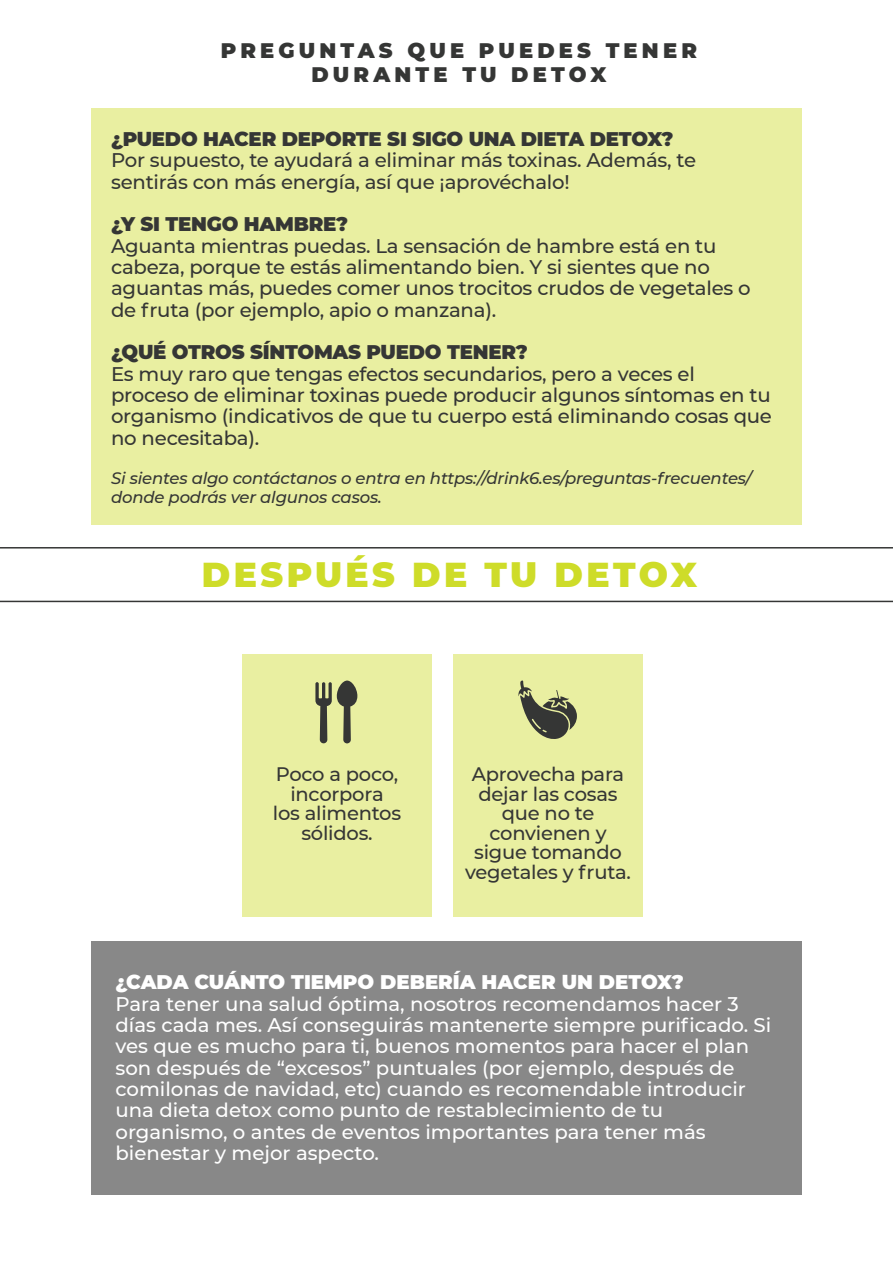
<style>
.page{position:relative;width:893px;height:1263px;background:#fff}
.page>*{position:absolute;margin:0;border:0;box-sizing:border-box;transform-origin:0 0}
.t1{font:900 34.5px "Montserrat";letter-spacing:.1em;color:#cedc29}
.t2{font:900 21px/24px "Montserrat";letter-spacing:.2em;color:#353635;text-align:center}
.t3{font:500 19.65px/21.3px "Montserrat";letter-spacing:-.01em;color:#353635}
.t4{font:500 19.65px/21.3px "Montserrat";color:#fff}
.t5{font:900 19.65px "Montserrat";letter-spacing:-.01em;color:#353635}
.t6{font:900 19.65px "Montserrat";color:#fff}
.t7{font:500 19.5px/19.5px "Montserrat";letter-spacing:-.01em;color:#353635;text-align:center}
.t8{font:italic 500 16.5px/19.5px "Montserrat";letter-spacing:-.01em;color:#353635}
</style>
<div class="page">
<div style="left:91px;top:941px;width:711px;height:253px;background:#888"></div>
<div style="left:91px;top:109px;width:711px;height:416px;background:#e9efa1"></div>
<svg style="left:0;top:547px;width:893px;height:55px"></svg>
<div style="left:242px;top:654px;width:189px;height:263px;background:#e9efa1"></div>
<div style="left:453px;top:654px;width:190px;height:263px;background:#e9efa1"></div>
<svg style="left:315px;top:680px;width:42px;height:63px"></svg>
<svg style="left:518px;top:680px;width:59px;height:59px"></svg>
<p class="t2" style="left:221px;top:37px;width:478px">PREGUNTAS QUE PUEDES TENER<br>DURANTE TU DETOX</p>
<p class="t5" style="left:111px;top:124px;width:564px">¿PUEDO HACER DEPORTE SI SIGO UNA DIETA DETOX?</p>
<p class="t3" style="left:111px;top:149px;width:587px">Por supuesto, te ayudará a eliminar más toxinas. Además, te sentirás con más energía, así que ¡aprovéchalo!</p>
<p class="t5" style="left:111px;top:210px;width:239px">¿Y SI TENGO HAMBRE?</p>
<p class="t3" style="left:111px;top:234px;width:641px">Aguanta mientras puedas. La sensación de hambre está en tu cabeza, porque te estás alimentando bien. Y si sientes que no aguantas más, puedes comer unos trocitos crudos de vegetales o de fruta (por ejemplo, apio o manzana).</p>
<p class="t5" style="left:111px;top:338px;width:418px">¿QUÉ OTROS SÍNTOMAS PUEDO TENER?</p>
<p class="t3" style="left:111px;top:362px;width:662px">Es muy raro que tengas efectos secundarios, pero a veces el proceso de eliminar toxinas puede producir algunos síntomas en tu organismo (indicativos de que tu cuerpo está eliminando cosas que no necesitaba).</p>
<p class="t8" style="left:111px;top:468px;width:642px">Si sientes algo contáctanos o entra en https://drink6.es/preguntas-frecuentes/ donde podrás ver algunos casos.</p>
<h1 class="t1" style="left:202px;top:549px;width:497px">DESPUÉS DE TU DETOX</h1>
<p class="t7" style="left:273px;top:764px;width:130px">Poco a poco, incorpora<br>los alimentos sólidos.</p>
<p class="t7" style="left:465px;top:764px;width:168px">Aprovecha para dejar las cosas que no te convienen y sigue tomando vegetales y fruta.</p>
<p class="t6" style="left:116px;top:968px;width:570px">¿CADA CUÁNTO TIEMPO DEBERÍA HACER UN DETOX?</p>
<p class="t4" style="left:116px;top:992px;width:657px">Para tener una salud óptima, nosotros recomendamos hacer 3 días cada mes. Así conseguirás mantenerte siempre purificado. Si ves que es mucho para ti, buenos momentos para hacer el plan son después de “excesos” puntuales (por ejemplo, después de comilonas de navidad, etc) cuando es recomendable introducir una dieta detox como punto de restablecimiento de tu organismo, o antes de eventos importantes para tener más bienestar y mejor aspecto.</p>
</div>
